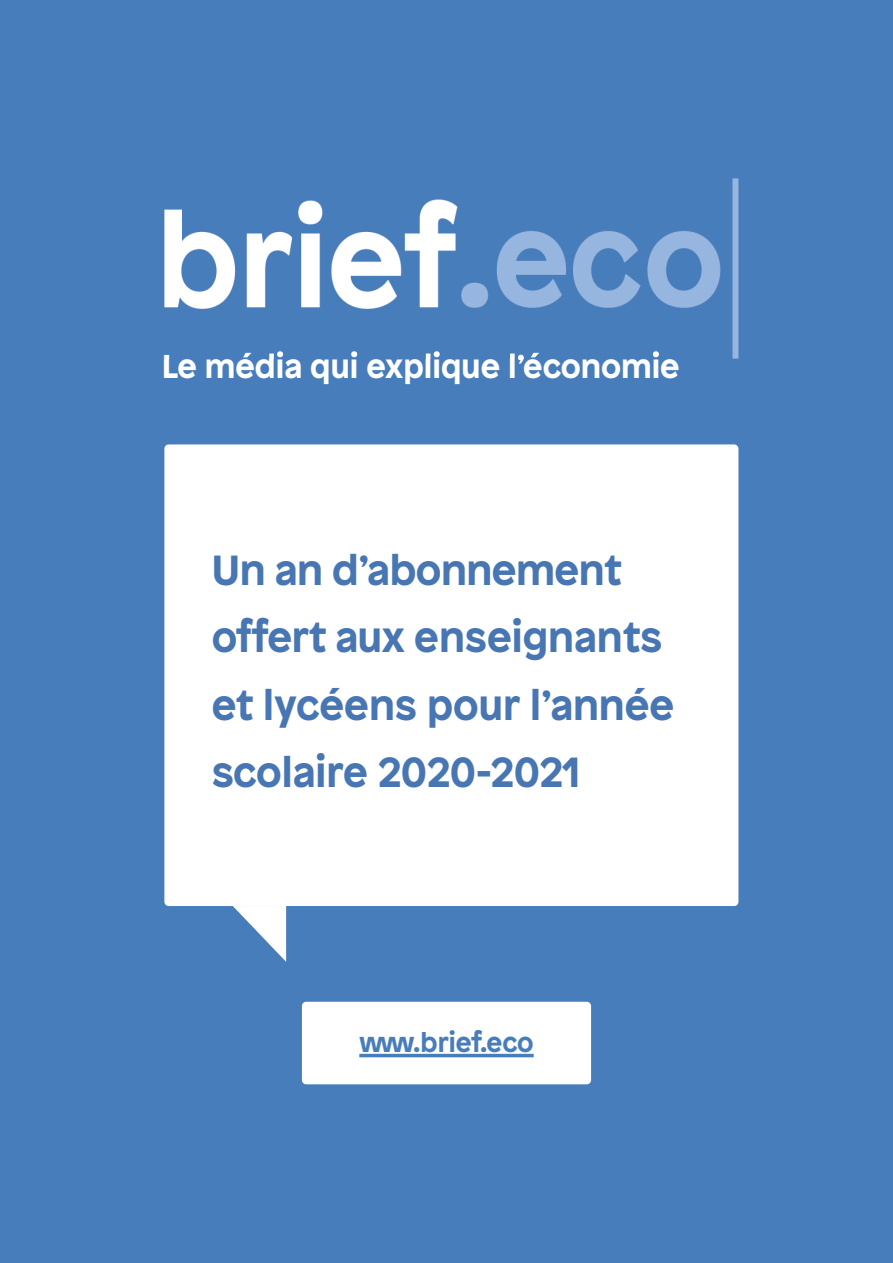
<style>
.page{position:relative;width:893px;height:1263px;background:#487dbb}
.page>*{position:absolute;margin:0;border:0;box-sizing:border-box;transform-origin:0 0}
.t1{font:700 42px/67.5px "Patron";color:#4776b3}
.t2{font:700 33px "Patron";color:#fff}
.t3{font:700 27px "Patron";color:#487dbb}
</style>
<div class="page">
<div style="left:302px;top:1002px;width:289px;height:82px;background:#fff;border-radius:4px"></div>
<hr style="left:359px;top:1054px;width:175px;height:3px;background:#487dbb">
<div style="left:164px;top:444px;width:574px;height:462px;background:#fff"></div>
<svg style="left:233px;top:906px;width:53px;height:56px"></svg>
<img style="left:164px;top:178px;width:574px;height:181px">
<img style="left:164px;top:351px;width:515px;height:8px">
<p class="t2" style="left:162px;top:340px;width:519px">Le média qui explique l’économie</p>
<p class="t1" style="left:212px;top:532px;width:464px">Un an d’abonnement offert aux enseignants et lycéens pour l’année scolaire 2020-2021</p>
<p class="t3" style="left:359px;top:1021px;width:176px">www.brief.eco</p>
</div>
